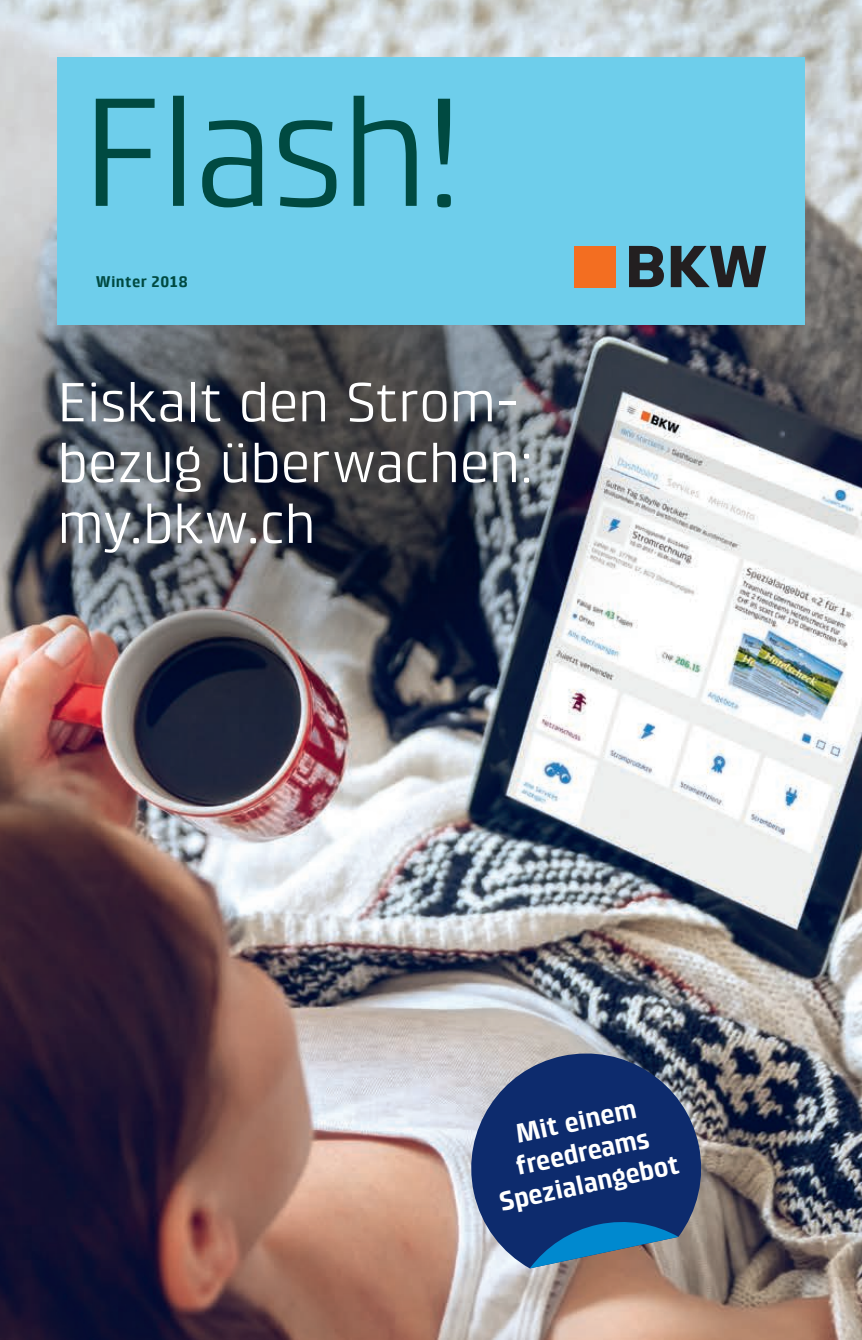
<style>
.page{position:relative;width:862px;height:1340px;background:#fff}
.page>*{position:absolute;margin:0;border:0;box-sizing:border-box;transform-origin:0 0}
.BKW_Headline_25_27pt{font:56.25px/60.8px "Klint Pro";letter-spacing:-.01em;color:#fff}
.t1{font:700 27px/31.5px "Klint Pro";color:#fff;text-align:center}
.BKW_Caption_7_9pt_Bo{font:700 15.75px "Klint Pro";letter-spacing:.02em;color:#004a41}
</style>
<div class="page">
<img style="left:0;top:0;width:861px;height:1339px">
<div style="left:57px;top:57px;width:747px;height:268px;background:#6eceeb"></div>
<svg style="left:460px;top:1042px;width:245px;height:226px;background:#3c5180"></svg>
<svg style="left:529px;top:1218px;width:149px;height:50px;background:#346a95"></svg>
<div style="left:574px;top:246px;width:41px;height:41px;background:#f36e21"></div>
<svg style="left:629px;top:246px;width:34px;height:41px"></svg>
<svg style="left:670px;top:246px;width:95px;height:41px"></svg>
<svg style="left:96px;top:96px;width:354px;height:111px"></svg>
<p class="BKW_Caption_7_9pt_Bo" style="left:96px;top:273px;width:93px">Winter 2018</p>
<p class="BKW_Headline_25_27pt" style="left:57px;top:371px;width:477px">Eiskalt den Strom&shy;bezug überwachen: my.bkw.ch</p>
<p class="t1" style="left:483px;top:1125px;width:184px;rotate:-12deg">Mit einem freedreams<br>Spezialangebot</p>
</div>
